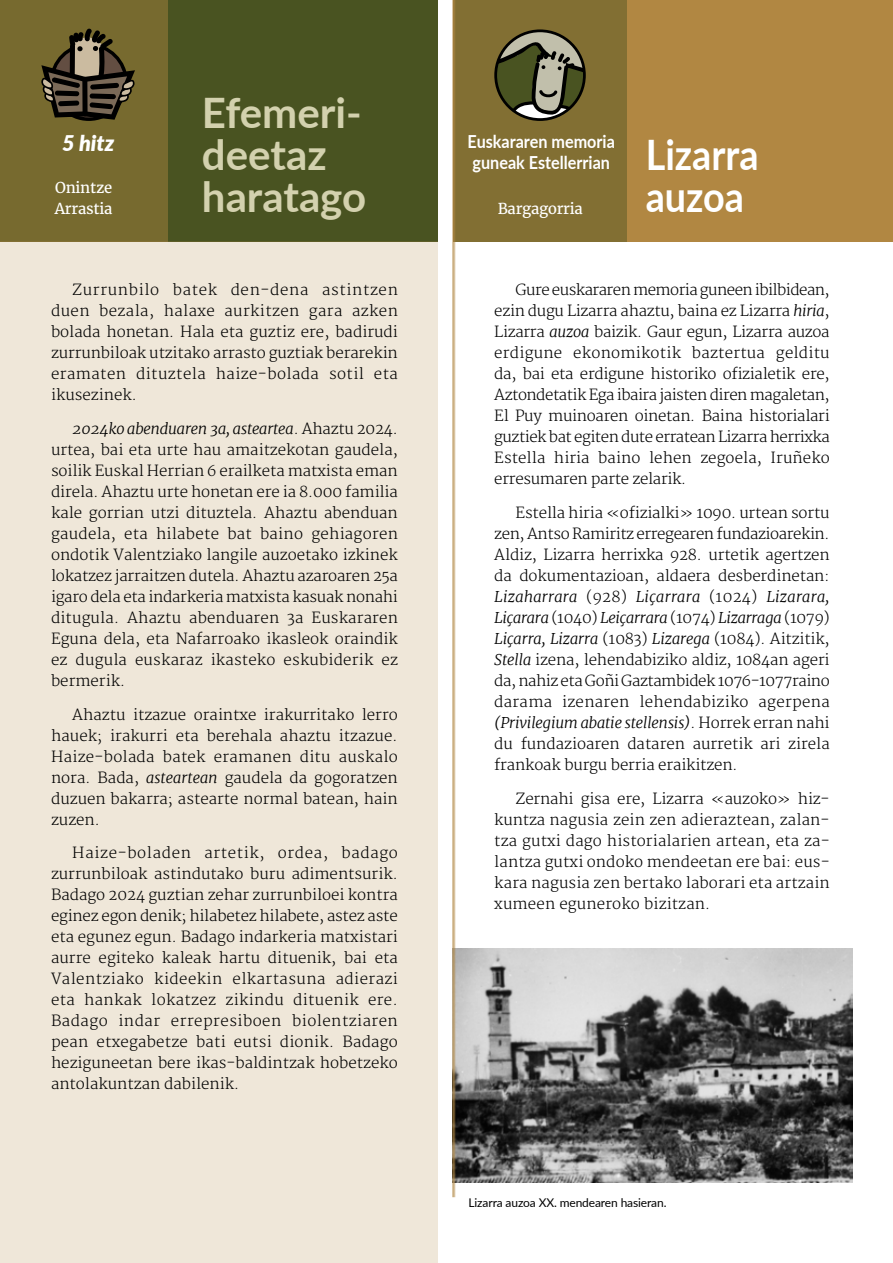
<style>
.page{position:relative;width:893px;height:1263px;background:#fff}
.page>*{position:absolute;margin:0;border:0;box-sizing:border-box;transform-origin:0 0}
.t1{font:700 42px/42px "Lato";color:#d3d1ae}
.t2{font:700 42px/42px "Lato";color:#fff;scale:.9 1}
.t3{font:italic 900 21.6px "Lato";color:#fff}
.t4{font:700 18px/21px "Lato";color:#fff;scale:.9 1}
.t5{font:300 15px/21px "Merriweather";color:#000;text-align:justify}
.t6{font:15px/21px "Merriweather";letter-spacing:-.02em;color:#fff}
.t7{font:12px "Lato";letter-spacing:-.01em;color:#000}
.s1{font-style:italic}
</style>
<div class="page">
<div style="left:0;top:0;width:438px;height:242px;background:#495321"></div>
<div style="left:453px;top:0;width:440px;height:242px;background:#b18742"></div>
<div style="left:0;top:242px;width:438px;height:1021px;background:#efe7d9"></div>
<div style="left:0;top:0;width:167px;height:242px;background:#776a2f"></div>
<div style="left:453px;top:0;width:174px;height:242px;background:#826f33"></div>
<svg style="left:41px;top:28px;width:94px;height:93px"></svg>
<img style="left:455px;top:949px;width:397px;height:234px">
<hr style="left:452px;top:0;width:3px;height:1197px;background:#b18742">
<svg style="left:496px;top:31px;width:88px;height:89px"></svg>
<svg style="left:498px;top:38px;width:86px;height:82px;background:#6c6c4e"></svg>
<div style="left:494px;top:29px;width:92px;height:92px;border:3px solid #000;border-radius:50%"></div>
<h2 class="t3" style="left:62px;top:127px;width:54px">5 hitz</h2>
<p class="t6" style="left:55px;top:177px;width:59px">Onintze<br>Arrastia</p>
<h1 class="t1" style="left:202px;top:90px;width:166px">Efemeri&shy;deetaz haratago</h1>
<p class="t5" style="left:51px;top:280px;width:348px;text-indent:21px">Zurrunbilo batek den-dena astintzen duen bezala, halaxe aurkitzen gara azken bolada honetan. Hala eta guztiz ere, badirudi zurrunbiloak utzitako arrasto guztiak berarekin eramaten dituztela haize-bolada sotil eta ikusezinek.</p>
<p class="t5" style="left:51px;top:419px;width:348px;text-indent:21px"><span class="s1">2024ko abenduaren 3a, asteartea</span>. Ahaztu 2024. urtea, bai eta urte hau amaitzekotan gaudela, soilik Euskal Herrian 6 erailketa matxista eman direla. Ahaztu urte honetan ere ia 8.000 familia kale gorrian utzi dituztela. Ahaztu abenduan gaudela, eta hilabete bat baino gehiagoren ondotik Valentziako langile auzoetako izkinek lokatzez jarraitzen dutela. Ahaztu azaroaren 25a igaro dela eta indarkeria matxista kasuak nonahi ditugula. Ahaztu abenduaren 3a Euskararen Eguna dela, eta Nafarroako ikasleok oraindik ez dugula euskaraz ikasteko eskubiderik ez bermerik.</p>
<p class="t5" style="left:51px;top:704px;width:348px;text-indent:21px">Ahaztu itzazue oraintxe irakurritako lerro hauek; irakurri eta berehala ahaztu itzazue.<br>Haize-bolada batek eramanen ditu auskalo nora. Bada, <span class="s1">asteartean</span> gaudela da gogoratzen duzuen bakarra; astearte normal batean, hain zuzen.</p>
<p class="t5" style="left:51px;top:843px;width:348px;text-indent:21px">Haize-boladen artetik, ordea, badago zurrunbiloak astindutako buru adimentsurik.<br>Badago 2024 guztian zehar zurrunbiloei kontra eginez egon denik; hilabetez hilabete, astez aste eta egunez egun. Badago indarkeria matxistari aurre egiteko kaleak hartu dituenik, bai eta Valentziako kideekin elkartasuna adierazi eta hankak lokatzez zikindu dituenik ere.<br>Badago indar errepresiboen biolentziaren pean etxegabetze bati eutsi dionik. Badago heziguneetan bere ikas-baldintzak hobetzeko antolakuntzan dabilenik.</p>
<p class="t4" style="left:468px;top:130px;width:165px">Euskararen memoria guneak Estellerrian</p>
<p class="t6" style="left:498px;top:198px;width:87px">Bargagorria</p>
<h1 class="t2" style="left:646px;top:132px;width:127px">Lizarra auzoa</h1>
<p class="t5" style="left:494px;top:280px;width:337px;text-indent:21px">Gure euskararen memoria guneen ibilbidean, ezin dugu Lizarra ahaztu, baina ez Lizarra <span class="s1">hiria</span>, Lizarra <span class="s1">auzoa</span> baizik. Gaur egun, Lizarra auzoa erdigune ekonomikotik baztertua gelditu da, bai eta erdigune historiko ofizialetik ere, Aztondetatik Ega ibaira jaisten diren magaletan, El Puy muinoaren oinetan. Baina historialari guztiek bat egiten dute erratean Lizarra herrixka Estella hiria baino lehen zegoela, Iruñeko erresumaren parte zelarik.</p>
<p class="t5" style="left:494px;top:503px;width:337px;text-indent:21px">Estella hiria «ofizialki» 1090. urtean sortu zen, Antso Ramiritz erregearen fundazioarekin.<br>Aldiz, Lizarra herrixka 928. urtetik agertzen da dokumentazioan, aldaera desberdinetan:<br><span class="s1">Lizaharrara</span> (928) <span class="s1">Liçarrara</span> (1024) <span class="s1">Lizarara, Liçarara</span> (1040) <span class="s1">Leiçarrara</span> (1074) <span class="s1">Lizarraga</span> (1079)<br><span class="s1">Liçarra, Lizarra</span> (1083) <span class="s1">Lizarega</span> (1084). Aitzitik, <span class="s1">Stella</span> izena, lehendabiziko aldiz, 1084an ageri da, nahiz eta Goñi Gaztambidek 1076-1077raino darama izenaren lehendabiziko agerpena <span class="s1">(Privilegium abatie stellensis)</span>. Horrek erran nahi du fundazioaren dataren aurretik ari zirela frankoak burgu berria eraikitzen.</p>
<p class="t5" style="left:494px;top:788px;width:337px;text-indent:21px">Zernahi gisa ere, Lizarra «auzoko» hiz&shy;kuntza nagusia zein zen adieraztean, zalan&shy;tza gutxi dago historialarien artean, eta za&shy;lantza gutxi ondoko mendeetan ere bai: eus&shy;kara nagusia zen bertako laborari eta artzain xumeen eguneroko bizitzan.</p>
<p class="t7" style="left:468px;top:1194px;width:200px">Lizarra auzoa XX. mendearen hasieran.</p>
</div>
